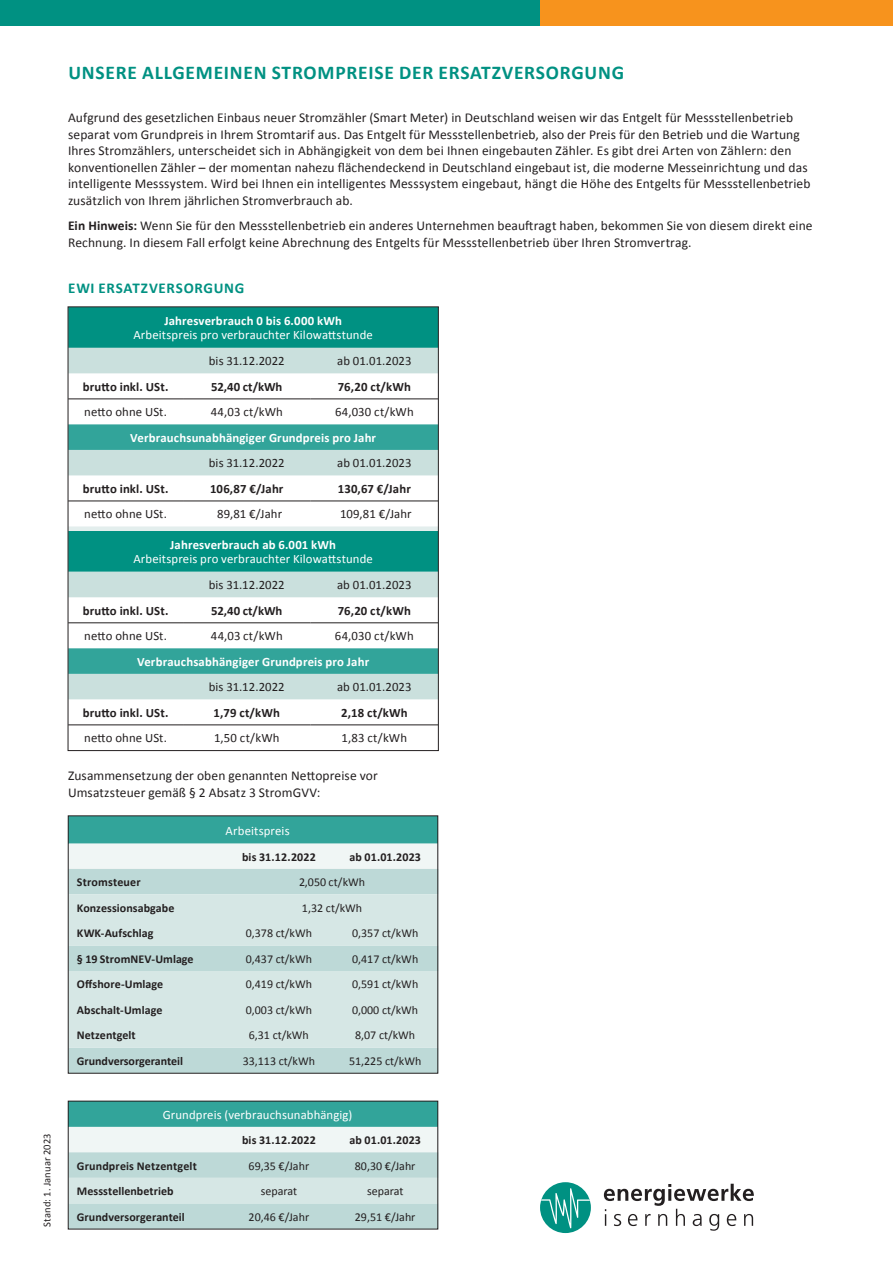
<style>
.page{position:relative;width:893px;height:1263px;background:#fff}
.page>*{position:absolute;margin:0;border:0;box-sizing:border-box;transform-origin:0 0}
.t1{font:700 19.5px "Calibri";letter-spacing:.04em;color:#009182}
.t2{font:700 15px "Calibri";letter-spacing:.045em;color:#009182}
.t3{font:13.5px/16.5px "Calibri";letter-spacing:.01em;color:#231f20}
.t4{font:12.75px "Calibri";letter-spacing:.01em;color:#231f20}
.t5{font:700 12.75px "Calibri";letter-spacing:.01em;color:#231f20}
.t6{font:700 12.75px "Calibri";letter-spacing:.01em;color:#fff}
.t7{font:12.75px "Calibri";letter-spacing:.01em;color:#fff}
.t8{font:700 12px "Calibri";letter-spacing:.005em;color:#231f20}
.t9{font:12px "Calibri";color:#231f20}
.t10{font:10.5px "Calibri";letter-spacing:.015em;color:#231f20}
.s1{font-weight:700}
</style>
<div class="page">
<div style="left:540px;top:0;width:353px;height:26px;background:#f7931d"></div>
<div style="left:0;top:0;width:540px;height:26px;background:#009182"></div>
<div style="left:540px;top:1182px;width:51px;height:51px;background:#009182;border-radius:50%"></div>
<svg style="left:604px;top:1184px;width:150px;height:47px"></svg>
<svg style="left:541px;top:1188px;width:49px;height:40px"></svg>
<div style="left:68px;top:816px;width:370px;height:27px;background:#32a49a"></div>
<div style="left:70px;top:843px;width:366px;height:26px;background:#f0f6f5"></div>
<div style="left:70px;top:869px;width:366px;height:202px;background:#bdd9d7"></div>
<svg style="left:70px;top:894px;width:366px;height:153px;fill:#d6e7e5"></svg>
<div style="left:68px;top:1101px;width:370px;height:26px;background:#32a49a"></div>
<svg style="left:70px;top:1127px;width:366px;height:100px"></svg>
<div style="left:68px;top:1101px;width:370px;height:128px;border:1px solid #231f20"></div>
<div style="left:70px;top:309px;width:367px;height:39px;background:#009182"></div>
<svg style="left:70px;top:348px;width:367px;height:351px;fill:#cae0dd"></svg>
<svg style="left:70px;top:424px;width:367px;height:250px"></svg>
<svg style="left:70px;top:526px;width:367px;height:5px"></svg>
<hr style="left:68px;top:399px;width:115px;height:1px;background:#231f20">
<hr style="left:183px;top:399px;width:128px;height:1px;background:#231f20">
<hr style="left:311px;top:399px;width:127px;height:1px;background:#231f20">
<hr style="left:68px;top:501px;width:115px;height:1px;background:#231f20">
<hr style="left:68px;top:622px;width:115px;height:1px;background:#231f20">
<hr style="left:68px;top:725px;width:115px;height:1px;background:#231f20">
<hr style="left:183px;top:501px;width:128px;height:1px;background:#231f20">
<hr style="left:311px;top:501px;width:127px;height:1px;background:#231f20">
<hr style="left:183px;top:622px;width:128px;height:1px;background:#231f20">
<hr style="left:311px;top:622px;width:127px;height:1px;background:#231f20">
<hr style="left:183px;top:725px;width:128px;height:1px;background:#231f20">
<hr style="left:311px;top:725px;width:127px;height:1px;background:#231f20">
<p class="t10" style="left:40px;top:1227px;width:95px;rotate:-90deg">Stand: 1. Januar 2023</p>
<h1 class="t1" style="left:68px;top:59px;width:557px">UNSERE ALLGEMEINEN STROMPREISE DER ERSATZVERSORGUNG</h1>
<p class="t3" style="left:68px;top:109px;width:744px">Aufgrund des gesetzlichen Einbaus neuer Stromzähler (Smart Meter) in Deutschland weisen wir das Entgelt für Messstellenbetrieb separat vom Grundpreis in Ihrem Stromtarif aus. Das Entgelt für Messstellenbetrieb, also der Preis für den Betrieb und die Wartung Ihres Stromzählers, unterscheidet sich in Abhängigkeit von dem bei Ihnen eingebauten Zähler. Es gibt drei Arten von Zählern: den konventionellen Zähler – der momentan nahezu flächendeckend in Deutschland eingebaut ist, die moderne Messeinrichtung und das intelligente Messsystem. Wird bei Ihnen ein intelligentes Messsystem eingebaut, hängt die Höhe des Entgelts für Messstellenbetrieb zusätzlich von Ihrem jährlichen Stromverbrauch ab.</p>
<p class="t3" style="left:68px;top:217px;width:746px"><span class="s1">Ein Hinweis:</span> Wenn Sie für den Messstellenbetrieb ein anderes Unternehmen beauftragt haben, bekommen Sie von diesem direkt eine<br>Rechnung. In diesem Fall erfolgt keine Abrechnung des Entgelts für Messstellenbetrieb über Ihren Stromvertrag.</p>
<p class="t2" style="left:68px;top:277px;width:177px">EWI ERSATZVERSORGUNG</p>
<p class="t6" style="left:164px;top:312px;width:179px">Jahresverbrauch 0 bis 6.000 kWh</p>
<p class="t7" style="left:133px;top:326px;width:241px">Arbeitspreis pro verbrauchter Kilowattstunde</p>
<p class="t4" style="left:209px;top:352px;width:77px">bis 31.12.2022</p>
<p class="t4" style="left:337px;top:352px;width:76px">ab 01.01.2023</p>
<p class="t5" style="left:83px;top:378px;width:87px">brutto inkl. USt.</p>
<p class="t5" style="left:211px;top:378px;width:73px">52,40 ct/kWh</p>
<p class="t5" style="left:338px;top:378px;width:75px">76,20 ct/kWh</p>
<p class="t4" style="left:84px;top:403px;width:84px">netto ohne USt.</p>
<p class="t4" style="left:211px;top:403px;width:74px">44,03 ct/kWh</p>
<p class="t4" style="left:335px;top:403px;width:80px">64,030 ct/kWh</p>
<p class="t6" style="left:130px;top:429px;width:247px">Verbrauchsunabhängiger Grundpreis pro Jahr</p>
<p class="t4" style="left:209px;top:454px;width:77px">bis 31.12.2022</p>
<p class="t4" style="left:337px;top:454px;width:76px">ab 01.01.2023</p>
<p class="t5" style="left:83px;top:480px;width:87px">brutto inkl. USt.</p>
<p class="t5" style="left:210px;top:480px;width:75px">106,87 €/Jahr</p>
<p class="t5" style="left:338px;top:480px;width:74px">130,67 €/Jahr</p>
<p class="t4" style="left:84px;top:505px;width:84px">netto ohne USt.</p>
<p class="t4" style="left:217px;top:505px;width:66px">89,81 €/Jahr</p>
<p class="t4" style="left:340px;top:505px;width:73px">109,81 €/Jahr</p>
<p class="t6" style="left:170px;top:536px;width:167px">Jahresverbrauch ab 6.001 kWh</p>
<p class="t7" style="left:133px;top:550px;width:241px">Arbeitspreis pro verbrauchter Kilowattstunde</p>
<p class="t4" style="left:209px;top:576px;width:77px">bis 31.12.2022</p>
<p class="t4" style="left:337px;top:576px;width:76px">ab 01.01.2023</p>
<p class="t5" style="left:83px;top:602px;width:87px">brutto inkl. USt.</p>
<p class="t5" style="left:211px;top:602px;width:73px">52,40 ct/kWh</p>
<p class="t5" style="left:338px;top:602px;width:75px">76,20 ct/kWh</p>
<p class="t4" style="left:84px;top:627px;width:84px">netto ohne USt.</p>
<p class="t4" style="left:211px;top:627px;width:73px">44,03 ct/kWh</p>
<p class="t4" style="left:335px;top:627px;width:80px">64,030 ct/kWh</p>
<p class="t6" style="left:137px;top:653px;width:234px">Verbrauchsabhängiger Grundpreis pro Jahr</p>
<p class="t4" style="left:209px;top:678px;width:77px">bis 31.12.2022</p>
<p class="t4" style="left:337px;top:678px;width:76px">ab 01.01.2023</p>
<p class="t5" style="left:83px;top:704px;width:87px">brutto inkl. USt.</p>
<p class="t5" style="left:214px;top:704px;width:68px">1,79 ct/kWh</p>
<p class="t5" style="left:341px;top:704px;width:68px">2,18 ct/kWh</p>
<p class="t4" style="left:84px;top:729px;width:84px">netto ohne USt.</p>
<p class="t4" style="left:214px;top:729px;width:67px">1,50 ct/kWh</p>
<p class="t4" style="left:342px;top:729px;width:67px">1,83 ct/kWh</p>
<p class="t3" style="left:68px;top:767px;width:311px">Zusammensetzung der oben genannten Nettopreise vor<br>Umsatzsteuer gemäß § 2 Absatz 3 StromGVV:</p>
<p class="t7" style="left:226px;top:821px;width:66px">Arbeitspreis</p>
<p class="t8" style="left:242px;top:848px;width:75px">bis 31.12.2022</p>
<p class="t8" style="left:349px;top:848px;width:73px">ab 01.01.2023</p>
<p class="t8" style="left:77px;top:874px;width:65px">Stromsteuer</p>
<p class="t9" style="left:299px;top:874px;width:67px">2,050 ct/kWh</p>
<p class="t8" style="left:77px;top:899px;width:99px">Konzessionsabgabe</p>
<p class="t9" style="left:302px;top:899px;width:62px">1,32 ct/kWh</p>
<p class="t8" style="left:77px;top:925px;width:78px">KWK-Aufschlag</p>
<p class="t9" style="left:246px;top:925px;width:68px">0,378 ct/kWh</p>
<p class="t9" style="left:352px;top:925px;width:68px">0,357 ct/kWh</p>
<p class="t8" style="left:77px;top:950px;width:118px">§ 19 StromNEV-Umlage</p>
<p class="t9" style="left:246px;top:950px;width:68px">0,437 ct/kWh</p>
<p class="t9" style="left:352px;top:950px;width:68px">0,417 ct/kWh</p>
<p class="t8" style="left:77px;top:976px;width:88px">Offshore-Umlage</p>
<p class="t9" style="left:246px;top:976px;width:68px">0,419 ct/kWh</p>
<p class="t9" style="left:352px;top:976px;width:68px">0,591 ct/kWh</p>
<p class="t8" style="left:77px;top:1001px;width:87px">Abschalt-Umlage</p>
<p class="t9" style="left:246px;top:1001px;width:68px">0,003 ct/kWh</p>
<p class="t9" style="left:352px;top:1001px;width:68px">0,000 ct/kWh</p>
<p class="t8" style="left:77px;top:1027px;width:60px">Netzentgelt</p>
<p class="t9" style="left:249px;top:1027px;width:62px">6,31 ct/kWh</p>
<p class="t9" style="left:355px;top:1027px;width:62px">8,07 ct/kWh</p>
<p class="t8" style="left:77px;top:1052px;width:108px">Grundversorgeranteil</p>
<p class="t9" style="left:243px;top:1052px;width:74px">33,113 ct/kWh</p>
<p class="t9" style="left:349px;top:1052px;width:74px">51,225 ct/kWh</p>
<p class="t7" style="left:163px;top:1106px;width:191px">Grundpreis (verbrauchsunabhängig)</p>
<p class="t8" style="left:242px;top:1131px;width:75px">bis 31.12.2022</p>
<p class="t8" style="left:349px;top:1131px;width:73px">ab 01.01.2023</p>
<p class="t8" style="left:77px;top:1157px;width:121px">Grundpreis Netzentgelt</p>
<p class="t9" style="left:249px;top:1157px;width:62px">69,35 €/Jahr</p>
<p class="t9" style="left:355px;top:1157px;width:62px">80,30 €/Jahr</p>
<p class="t8" style="left:77px;top:1182px;width:98px">Messstellenbetrieb</p>
<p class="t9" style="left:261px;top:1183px;width:38px">separat</p>
<p class="t9" style="left:367px;top:1183px;width:38px">separat</p>
<p class="t8" style="left:77px;top:1208px;width:109px">Grundversorgeranteil</p>
<p class="t9" style="left:249px;top:1208px;width:62px">20,46 €/Jahr</p>
<p class="t9" style="left:355px;top:1208px;width:62px">29,51 €/Jahr</p>
</div>
